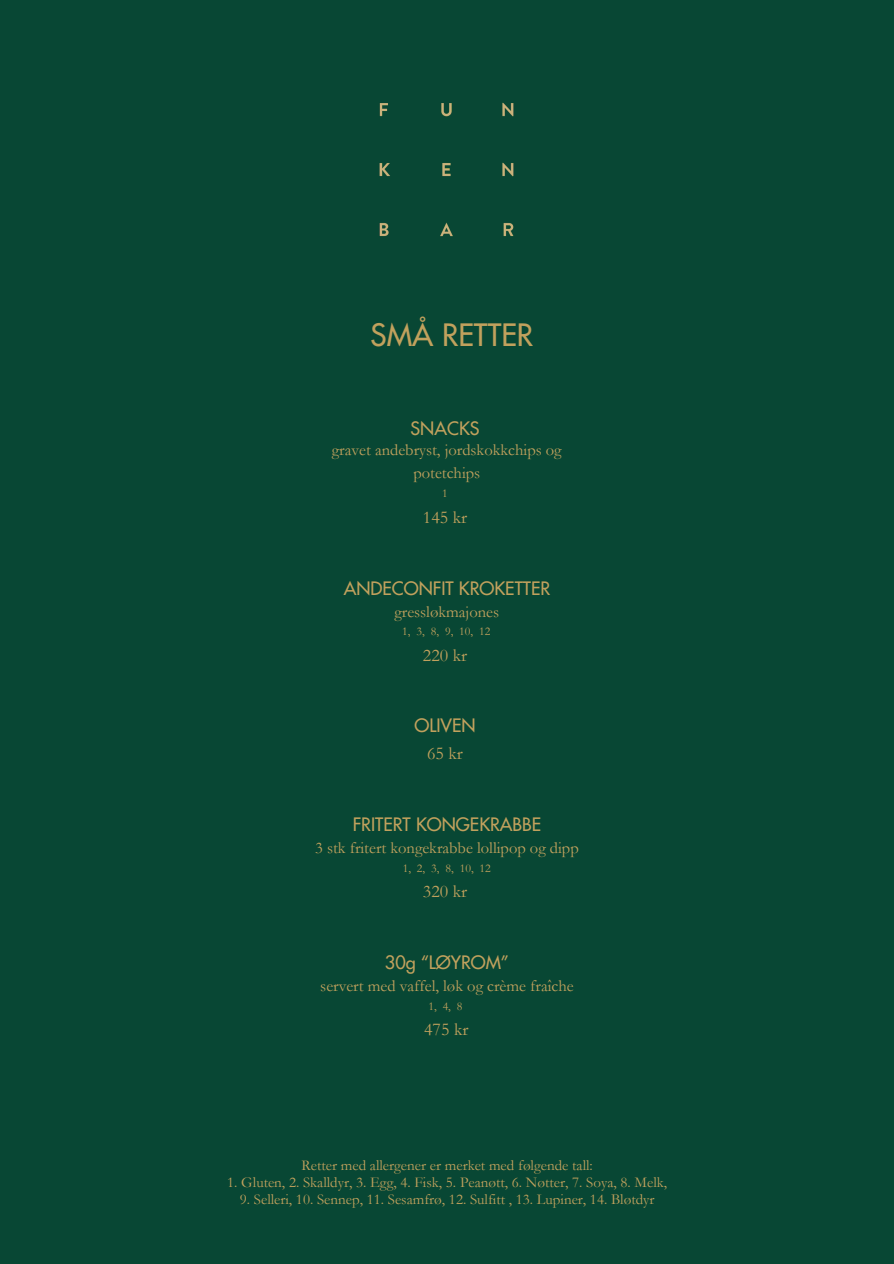
<style>
.page{position:relative;width:894px;height:1264px;background:#fff}
.page>*{position:absolute;margin:0;border:0;box-sizing:border-box;transform-origin:0 0}
.t1{font:30px "Futura";color:#c1a15d}
.t2{font:18px "Futura";color:#c1a15d}
.t3{font:18px "Garamond";color:#c1a15d}
.t4{font:16.5px/22.5px "Garamond";color:#c1a15d;text-align:center}
.t5{font:15px "Garamond";color:#c1a15d}
.t6{font:12px "Garamond";color:#c1a15d}
</style>
<div class="page">
<div style="left:0;top:0;width:893px;height:1263px;background:#084734"></div>
<img style="left:379px;top:102px;width:135px;height:135px">
<p class="t1" style="left:370px;top:320px;width:164px">SMÅ RETTER</p>
<p class="t2" style="left:410px;top:419px;width:70px">SNACKS</p>
<h2 class="t4" style="left:332px;top:439px;width:231px">gravet andebryst, jordskokkchips og potetchips</h2>
<h5 class="t6" style="left:442px;top:487px;width:7px">1</h5>
<h4 class="t3" style="left:423px;top:507px;width:46px">145 kr</h4>
<h4 class="t2" style="left:343px;top:579px;width:208px">ANDECONFIT KROKETTER</h4>
<h4 class="t4" style="left:394px;top:600px;width:106px">gressløkmajones</h4>
<p class="t6" style="left:402px;top:624px;width:90px">1, 3, 8, 9, 10, 12</p>
<h2 class="t3" style="left:423px;top:645px;width:46px">220 kr</h2>
<h4 class="t2" style="left:414px;top:716px;width:63px">OLIVEN</h4>
<h4 class="t3" style="left:427px;top:743px;width:37px">65 kr</h4>
<h2 class="t2" style="left:352px;top:815px;width:190px">FRITERT KONGEKRABBE</h2>
<h4 class="t4" style="left:315px;top:836px;width:265px">3 stk fritert kongekrabbe lollipop og dipp</h4>
<p class="t6" style="left:402px;top:861px;width:90px">1, 2, 3, 8, 10, 12</p>
<h4 class="t3" style="left:423px;top:881px;width:46px">320 kr</h4>
<h3 class="t2" style="left:385px;top:953px;width:125px">30g “LØYROM”</h3>
<h4 class="t4" style="left:320px;top:974px;width:255px">servert med vaffel, løk og crème fraîche</h4>
<p class="t6" style="left:428px;top:999px;width:36px">1, 4, 8</p>
<h4 class="t3" style="left:424px;top:1019px;width:46px">475 kr</h4>
<h2 class="t5" style="left:301px;top:1157px;width:293px">Retter med allergener er merket med følgende tall:</h2>
<h2 class="t5" style="left:227px;top:1174px;width:441px">1. Gluten, 2. Skalldyr, 3. Egg, 4. Fisk, 5. Peanøtt, 6. Nøtter, 7. Soya, 8. Melk,</h2>
<h2 class="t5" style="left:240px;top:1191px;width:416px">9. Selleri, 10. Sennep, 11. Sesamfrø, 12. Sulfitt , 13. Lupiner, 14. Bløtdyr</h2>
</div>
